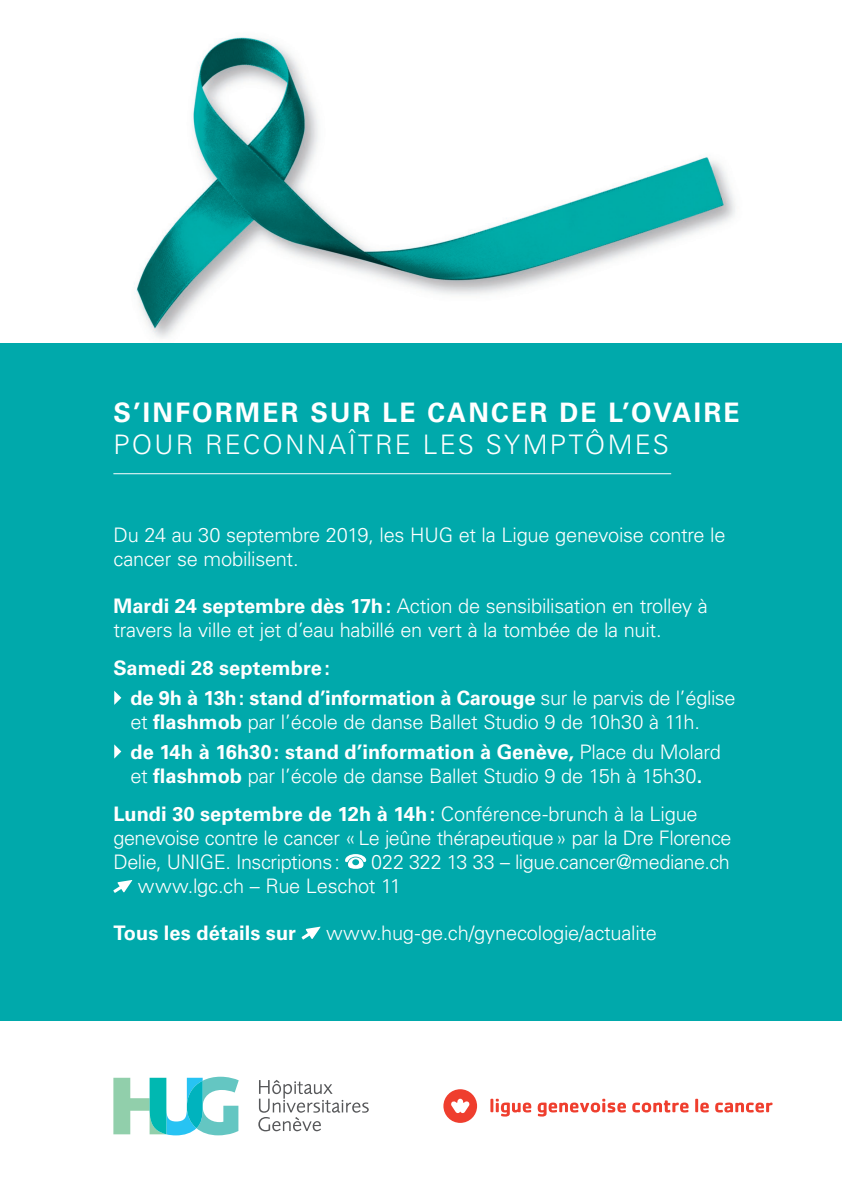
<style>
.page{position:relative;width:842px;height:1191px;background:#fff}
.page>*{position:absolute;margin:0;border:0;box-sizing:border-box;transform-origin:0 0}
.t1{font:700 26.9px "Univers LT Std";letter-spacing:.09em;color:#fff}
.t2{font:300 26.9px "Univers LT Std";letter-spacing:.085em;color:#fff}
.t3{font:300 20px/24px "Univers LT Std";letter-spacing:-.015em;color:#fff}
.t4{font:700 20px/29.7px "Univers LT Std";letter-spacing:-.005em;color:#fff}
.s1{font-weight:700}
.s2{font-weight:300}
</style>
<div class="page">
<div style="left:0;top:0;width:842px;height:1020px;background:#00a9ab"></div>
<svg style="left:113px;top:1076px;width:126px;height:59px"></svg>
<svg style="left:258px;top:1080px;width:111px;height:51px"></svg>
<svg style="left:114px;top:691px;width:7px;height:14px"></svg>
<svg style="left:114px;top:744px;width:7px;height:14px"></svg>
<svg style="left:345px;top:854px;width:21px;height:15px"></svg>
<svg style="left:113px;top:880px;width:19px;height:13px"></svg>
<svg style="left:302px;top:926px;width:19px;height:13px"></svg>
<hr style="left:113px;top:473px;width:558px;height:1px;background:#fff">
<div style="left:443px;top:1089px;width:34px;height:33px;background:#ef3e2e;border-radius:50%"></div>
<svg style="left:451px;top:1098px;width:19px;height:15px"></svg>
<hr style="left:490px;top:1098px;width:3px;height:14px;background:#ef3e2e">
<svg style="left:496px;top:1098px;width:35px;height:18px"></svg>
<svg style="left:538px;top:1098px;width:88px;height:18px"></svg>
<svg style="left:632px;top:1100px;width:57px;height:12px"></svg>
<hr style="left:695px;top:1098px;width:3px;height:14px;background:#ef3e2e">
<svg style="left:700px;top:1102px;width:9px;height:10px"></svg>
<svg style="left:715px;top:1102px;width:57px;height:10px"></svg>
<div style="left:0;top:0;width:842px;height:342px;background:#fff"></div>
<img style="left:134px;top:37px;width:601px;height:301px">
<h1 class="t1" style="left:113px;top:397px;width:628px">S’INFORMER SUR LE CANCER DE L’OVAIRE</h1>
<h1 class="t2" style="left:113px;top:428px;width:557px">POUR RECONNAÎTRE LES SYMPTÔMES</h1>
<p class="t3" style="left:113px;top:523px;width:614px">Du 24 au 30 septembre 2019, les HUG et la Ligue genevoise contre le cancer se mobilisent.</p>
<p class="t3" style="left:113px;top:594px;width:596px"><span class="s1">Mardi 24 septembre dès 17h:</span> Action de sensibilisation en trolley à travers la ville et jet d’eau habillé en vert à la tombée de la nuit.</p>
<p class="t4" style="left:130px;top:653px;width:607px;text-indent:-17px">Samedi 28 septembre:<br>de 9h à 13h: stand d’information à Carouge <span class="s2">sur le parvis de l’église</span></p>
<p class="t3" style="left:130px;top:707px;width:592px;line-height:29.7px">et <span class="s1">flashmob</span> par l’école de danse Ballet Studio 9 de 10h30 à 11h. <span class="s1">de 14h à 16h30: stand d’information à Genève,</span> Place du Molard</p>
<p class="t3" style="left:113px;top:756px;width:590px;line-height:38.2px;text-align:right">et <span class="s1">flashmob</span> par l’école de danse Ballet Studio 9 de 15h à 15h30<span class="s1">.<br>Lundi 30 septembre de 12h à 14h:</span> Conférence-brunch à la Ligue</p>
<p class="t3" style="left:113px;top:825px;width:620px">genevoise contre le cancer «Le jeûne thérapeutique» par la Dre Florence<br>Delie, UNIGE. Inscriptions:</p>
<p class="t3" style="left:138px;top:849px;width:594px;text-indent:233px">022 322 13 33 – ligue.cancer@mediane.ch www.lgc.ch – Rue Leschot 11</p>
<p class="t4" style="left:113px;top:917px;width:184px">Tous les détails sur</p>
<p class="t3" style="left:326px;top:920px;width:332px">www.hug-ge.ch/gynecologie/actualite</p>
</div>
